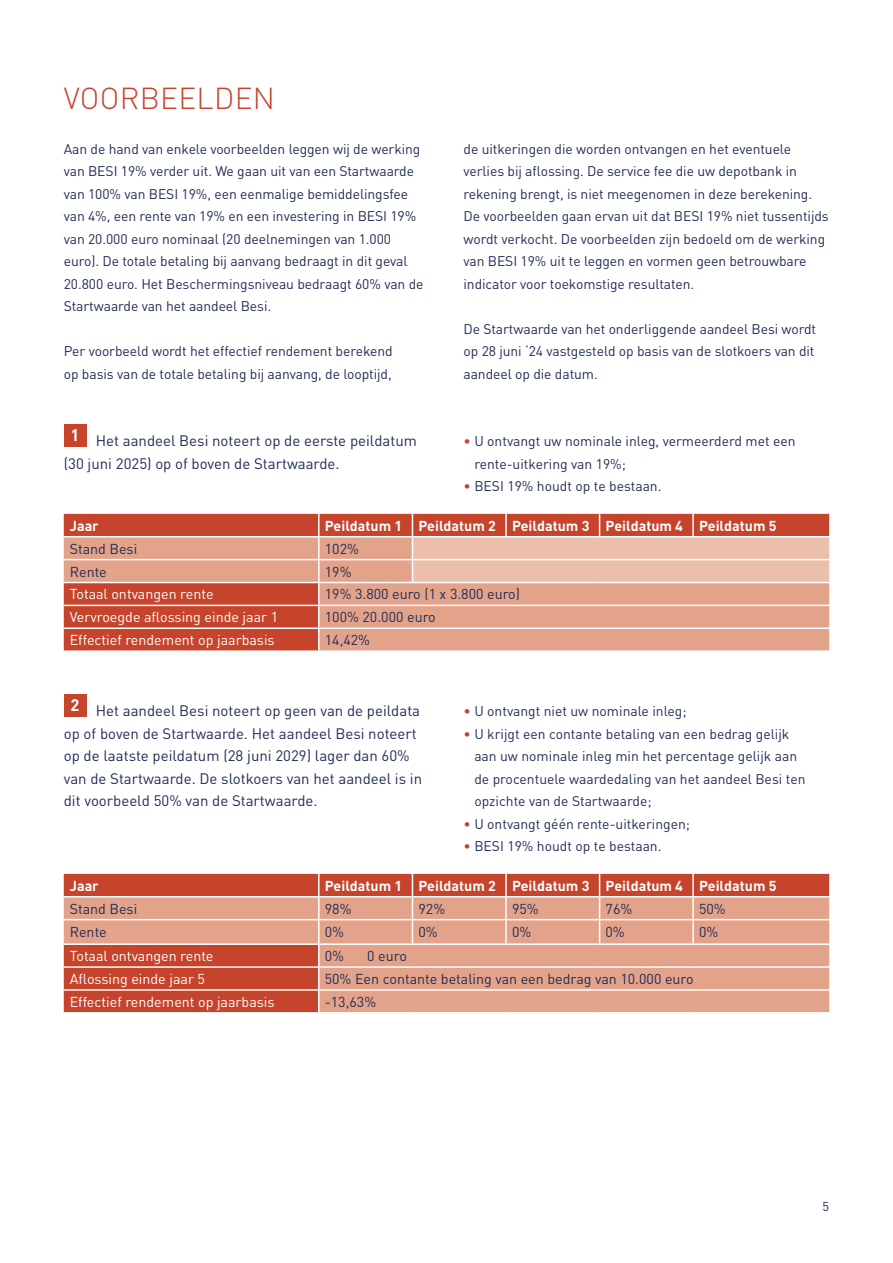
<style>
.page{position:relative;width:893px;height:1263px;background:#fff}
.page>*{position:absolute;margin:0;border:0;box-sizing:border-box;transform-origin:0 0}
.t1{font:300 30px "DIN Pro";letter-spacing:.01em;color:#c6442c}
.t2{font:15px/22.5px "DIN Pro";color:#212d55}
.t3{font:14.25px "DIN Pro";color:#212d55}
.t4{font:14.25px "DIN Pro";color:#fff}
.t5{font:700 14.25px "DIN Pro";color:#fff}
.t6{font:13.8px/22.5px "DIN Pro";letter-spacing:-.005em;color:#212d55}
.t7{font:12.75px "DIN Pro";color:#212d55}
.s1{color:#c6442c}
</style>
<div class="page">
<div style="left:64px;top:424px;width:22px;height:22px;background:#c6442c"></div>
<div style="left:64px;top:694px;width:22px;height:22px;background:#c6442c"></div>
<div style="left:64px;top:874px;width:765px;height:22px;background:#c6442c"></div>
<svg style="left:64px;top:897px;width:765px;height:115px;fill:#e3a38a"></svg>
<hr style="left:318px;top:874px;width:2px;height:22px;background:#fff">
<hr style="left:505px;top:874px;width:2px;height:22px;background:#fff">
<hr style="left:692px;top:874px;width:2px;height:22px;background:#fff">
<hr style="left:318px;top:897px;width:2px;height:22px;background:#fff">
<hr style="left:505px;top:897px;width:2px;height:22px;background:#fff">
<hr style="left:692px;top:897px;width:2px;height:22px;background:#fff">
<hr style="left:64px;top:919px;width:255px;height:1px;background:#fff">
<hr style="left:319px;top:919px;width:93px;height:1px;background:#fff">
<hr style="left:318px;top:920px;width:2px;height:23px;background:#fff">
<hr style="left:412px;top:919px;width:94px;height:1px;background:#fff">
<svg style="left:412px;top:874px;width:1px;height:69px"></svg>
<hr style="left:506px;top:919px;width:94px;height:1px;background:#fff">
<hr style="left:505px;top:920px;width:2px;height:23px;background:#fff">
<hr style="left:600px;top:919px;width:93px;height:1px;background:#fff">
<svg style="left:599px;top:874px;width:1px;height:69px"></svg>
<hr style="left:693px;top:919px;width:136px;height:1px;background:#fff">
<hr style="left:692px;top:920px;width:2px;height:23px;background:#fff">
<hr style="left:64px;top:943px;width:255px;height:2px;background:#fff">
<hr style="left:319px;top:943px;width:93px;height:2px;background:#fff">
<hr style="left:318px;top:945px;width:2px;height:21px;background:#fff">
<hr style="left:412px;top:943px;width:94px;height:2px;background:#fff">
<hr style="left:506px;top:943px;width:94px;height:2px;background:#fff">
<hr style="left:600px;top:943px;width:93px;height:2px;background:#fff">
<hr style="left:693px;top:943px;width:136px;height:2px;background:#fff">
<hr style="left:64px;top:966px;width:255px;height:2px;background:#fff">
<hr style="left:319px;top:966px;width:93px;height:2px;background:#fff">
<hr style="left:318px;top:968px;width:2px;height:21px;background:#fff">
<hr style="left:412px;top:966px;width:94px;height:2px;background:#fff">
<hr style="left:506px;top:966px;width:94px;height:2px;background:#fff">
<hr style="left:600px;top:966px;width:93px;height:2px;background:#fff">
<hr style="left:693px;top:966px;width:136px;height:2px;background:#fff">
<hr style="left:64px;top:989px;width:255px;height:2px;background:#fff">
<hr style="left:319px;top:989px;width:93px;height:2px;background:#fff">
<hr style="left:318px;top:991px;width:2px;height:21px;background:#fff">
<hr style="left:412px;top:989px;width:94px;height:2px;background:#fff">
<hr style="left:506px;top:989px;width:94px;height:2px;background:#fff">
<hr style="left:600px;top:989px;width:93px;height:2px;background:#fff">
<hr style="left:693px;top:989px;width:136px;height:2px;background:#fff">
<div style="left:64px;top:514px;width:348px;height:22px;background:#c6442c"></div>
<svg style="left:64px;top:537px;width:765px;height:113px;fill:#e3a38a"></svg>
<hr style="left:318px;top:514px;width:2px;height:22px;background:#fff">
<hr style="left:318px;top:537px;width:2px;height:22px;background:#fff">
<hr style="left:64px;top:559px;width:255px;height:1px;background:#fff">
<hr style="left:319px;top:559px;width:93px;height:1px;background:#fff">
<hr style="left:318px;top:560px;width:2px;height:22px;background:#fff">
<svg style="left:412px;top:514px;width:417px;height:68px"></svg>
<hr style="left:506px;top:559px;width:94px;height:1px;background:#fff">
<hr style="left:600px;top:559px;width:93px;height:1px;background:#fff">
<hr style="left:693px;top:559px;width:136px;height:1px;background:#fff">
<hr style="left:64px;top:582px;width:255px;height:1px;background:#fff">
<hr style="left:319px;top:582px;width:93px;height:1px;background:#fff">
<hr style="left:318px;top:583px;width:2px;height:22px;background:#fff">
<hr style="left:412px;top:582px;width:94px;height:1px;background:#fff">
<hr style="left:506px;top:582px;width:94px;height:1px;background:#fff">
<hr style="left:600px;top:582px;width:93px;height:1px;background:#fff">
<hr style="left:693px;top:582px;width:136px;height:1px;background:#fff">
<hr style="left:64px;top:605px;width:255px;height:1px;background:#fff">
<hr style="left:319px;top:605px;width:93px;height:1px;background:#fff">
<hr style="left:318px;top:606px;width:2px;height:21px;background:#fff">
<hr style="left:412px;top:605px;width:94px;height:1px;background:#fff">
<hr style="left:506px;top:605px;width:94px;height:1px;background:#fff">
<hr style="left:600px;top:605px;width:93px;height:1px;background:#fff">
<hr style="left:693px;top:605px;width:136px;height:1px;background:#fff">
<hr style="left:64px;top:627px;width:255px;height:2px;background:#fff">
<hr style="left:319px;top:627px;width:93px;height:2px;background:#fff">
<hr style="left:318px;top:629px;width:2px;height:21px;background:#fff">
<hr style="left:412px;top:627px;width:94px;height:2px;background:#fff">
<hr style="left:506px;top:627px;width:94px;height:2px;background:#fff">
<hr style="left:600px;top:627px;width:93px;height:2px;background:#fff">
<hr style="left:693px;top:627px;width:136px;height:2px;background:#fff">
<h1 class="t1" style="left:64px;top:78px;width:213px">VOORBEELDEN</h1>
<p class="t6" style="left:64px;top:137px;width:361px">Aan de hand van enkele voorbeelden leggen wij de werking van BESI 19% verder uit. We gaan uit van een Startwaarde van 100% van BESI 19%, een eenmalige bemiddelingsfee van 4%, een rente van 19% en een investering in BESI 19% van 20.000 euro nominaal (20 deelnemingen van 1.000 euro). De totale betaling bij aanvang bedraagt in dit geval 20.800 euro. Het Beschermingsniveau bedraagt 60% van de Startwaarde van het aandeel Besi.</p>
<p class="t6" style="left:64px;top:340px;width:330px">Per voorbeeld wordt het effectief rendement berekend op basis van de totale betaling bij aanvang, de looptijd,</p>
<p class="t6" style="left:463px;top:137px;width:367px">de uitkeringen die worden ontvangen en het eventuele verlies bij aflossing. De service fee die uw depotbank in rekening brengt, is niet meegenomen in deze berekening.<br>De voorbeelden gaan ervan uit dat BESI 19% niet tussentijds wordt verkocht. De voorbeelden zijn bedoeld om de werking van BESI 19% uit te leggen en vormen geen betrouwbare indicator voor toekomstige resultaten.</p>
<p class="t6" style="left:463px;top:317px;width:354px">De Startwaarde van het onderliggende aandeel Besi wordt op 28 juni ‘24 vastgesteld op basis van de slotkoers van dit aandeel op die datum.</p>
<p class="t2" style="left:64px;top:429px;width:355px;text-indent:7px"><sup>1</sup> Het aandeel Besi noteert op de eerste peildatum (30 juni 2025) op of boven de Startwaarde.</p>
<p class="t6" style="left:474px;top:429px;width:323px;text-indent:-11px"><span class="s1">•</span> U ontvangt uw nominale inleg, vermeerderd met een rente-uitkering van 19%;</p>
<p class="t6" style="left:463px;top:474px;width:199px"><span class="s1">•</span> BESI 19% houdt op te bestaan.</p>
<p class="t5" style="left:70px;top:516px;width:30px">Jaar</p>
<p class="t5" style="left:325px;top:516px;width:453px">Peildatum 1 Peildatum 2 Peildatum 3 Peildatum 4 Peildatum 5</p>
<p class="t3" style="left:70px;top:539px;width:69px">Stand Besi</p>
<p class="t3" style="left:325px;top:539px;width:36px">102%</p>
<p class="t3" style="left:70px;top:562px;width:39px">Rente</p>
<p class="t3" style="left:325px;top:562px;width:28px">19%</p>
<p class="t4" style="left:70px;top:584px;width:145px">Totaal ontvangen rente</p>
<p class="t3" style="left:325px;top:584px;width:197px">19% 3.800 euro (1 x 3.800 euro)</p>
<p class="t4" style="left:70px;top:607px;width:210px">Vervroegde aflossing einde jaar 1</p>
<p class="t3" style="left:325px;top:607px;width:112px">100% 20.000 euro</p>
<p class="t4" style="left:70px;top:630px;width:206px">Effectief rendement op jaarbasis</p>
<p class="t3" style="left:325px;top:630px;width:47px">14,42%</p>
<p class="t2" style="left:64px;top:699px;width:360px;text-indent:7px"><sup>2</sup> Het aandeel Besi noteert op geen van de peildata op of boven de Startwaarde. Het aandeel Besi noteert op de laatste peildatum (28 juni 2029) lager dan 60% van de Startwaarde. De slotkoers van het aandeel is in dit voorbeeld 50% van de Startwaarde.</p>
<p class="t6" style="left:463px;top:699px;width:224px"><span class="s1">•</span> U ontvangt niet uw nominale inleg;</p>
<p class="t6" style="left:474px;top:722px;width:333px;text-indent:-11px"><span class="s1">•</span> U krijgt een contante betaling van een bedrag gelijk aan uw nominale inleg min het percentage gelijk aan de procentuele waardedaling van het aandeel Besi ten opzichte van de Startwaarde;</p>
<p class="t6" style="left:463px;top:812px;width:228px"><span class="s1">•</span> U ontvangt géén rente-uitkeringen;</p>
<p class="t6" style="left:463px;top:835px;width:199px"><span class="s1">•</span> BESI 19% houdt op te bestaan.</p>
<p class="t5" style="left:70px;top:876px;width:30px">Jaar</p>
<p class="t5" style="left:325px;top:876px;width:453px">Peildatum 1 Peildatum 2 Peildatum 3 Peildatum 4 Peildatum 5</p>
<p class="t3" style="left:70px;top:899px;width:69px">Stand Besi</p>
<p class="t3" style="left:325px;top:899px;width:28px">98%</p>
<p class="t3" style="left:418px;top:899px;width:28px">92%</p>
<p class="t3" style="left:512px;top:899px;width:28px">95%</p>
<p class="t3" style="left:606px;top:899px;width:28px">76%</p>
<p class="t3" style="left:699px;top:899px;width:28px">50%</p>
<p class="t3" style="left:70px;top:922px;width:39px">Rente</p>
<p class="t3" style="left:325px;top:922px;width:21px">0%</p>
<p class="t3" style="left:418px;top:922px;width:21px">0%</p>
<p class="t3" style="left:512px;top:922px;width:21px">0%</p>
<p class="t3" style="left:605px;top:922px;width:21px">0%</p>
<p class="t3" style="left:699px;top:922px;width:21px">0%</p>
<p class="t4" style="left:70px;top:946px;width:145px">Totaal ontvangen rente</p>
<p class="t3" style="left:325px;top:946px;width:21px">0%</p>
<p class="t3" style="left:367px;top:946px;width:41px">0 euro</p>
<p class="t4" style="left:70px;top:969px;width:137px">Aflossing einde jaar 5</p>
<p class="t3" style="left:325px;top:969px;width:370px">50% Een contante betaling van een bedrag van 10.000 euro</p>
<p class="t4" style="left:70px;top:992px;width:206px">Effectief rendement op jaarbasis</p>
<p class="t3" style="left:325px;top:992px;width:53px">-13,63%</p>
<p class="t7" style="left:822px;top:1198px;width:8px">5</p>
</div>
